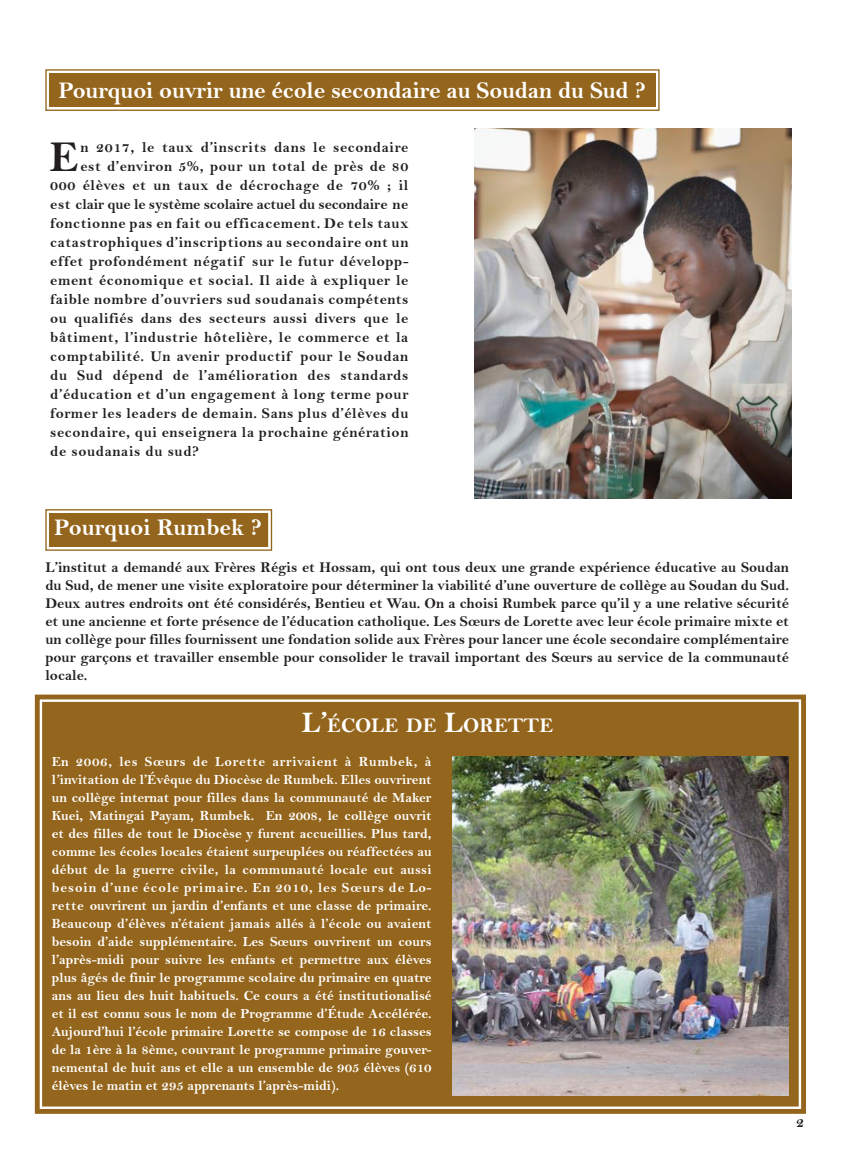
<style>
.page{position:relative;width:842px;height:1163px;background:#fff}
.page>*{position:absolute;margin:0;border:0;box-sizing:border-box;transform-origin:0 0}
.t1{font:44.4px "Bell MT Bold";color:#231f20}
.t2{font:24px "Bell MT Bold";letter-spacing:-.01em;color:#fff}
.t3{font:21px "Bell MT Bold";color:#fff}
.t4{font:15px/18px "Bell MT Bold";letter-spacing:.04em;color:#231f20;text-align:justify}
.t5{font:15px "Bell MT Bold";letter-spacing:-.01em;color:#231f20}
.t6{font:14px/18px "Bell MT Bold";color:#fff;text-align:justify}
.s1{font-size:30px}
</style>
<div class="page">
<div style="left:34px;top:694px;width:772px;height:420px;background:#94651c"></div>
<div style="left:42px;top:701px;width:757px;height:405px;border:2px solid #94651c"></div>
<div style="left:47px;top:706px;width:747px;height:395px;border:5px solid #94651c"></div>
<svg style="left:45px;top:69px;width:615px;height:42px;background:#a68043"></svg>
<div style="left:49px;top:73px;width:607px;height:34px;border:4px solid #94651c"></div>
<img style="left:453px;top:756px;width:336px;height:339px">
<img style="left:474px;top:128px;width:318px;height:370px">
<svg style="left:45px;top:509px;width:228px;height:42px;background:#a88348"></svg>
<div style="left:49px;top:513px;width:219px;height:33px;border:4px solid #94651c"></div>
<p class="t2" style="left:58px;top:76px;width:589px">Pourquoi ouvrir une école secondaire au Soudan du Sud ?</p>
<p class="t1" style="left:50px;top:130px;width:31px">E</p>
<p class="t4" style="left:80px;top:138px;width:329px">n 2017, le taux d’inscrits dans le secondaire</p>
<p class="t4" style="left:80px;top:157px;width:329px">est d’environ 5%, pour un total de près de 80</p>
<p class="t4" style="left:50px;top:176px;width:360px">000 élèves et un taux de décrochage de 70% ; il</p>
<p class="t5" style="left:50px;top:195px;width:360px">est clair que le système scolaire actuel du secondaire ne</p>
<p class="t4" style="left:50px;top:214px;width:360px">fonctionne pas en fait ou efficacement. De tels taux</p>
<p class="t4" style="left:50px;top:233px;width:360px">catastrophiques d’inscriptions au secondaire ont un</p>
<p class="t4" style="left:50px;top:252px;width:360px">effet profondément négatif sur le futur développ-</p>
<p class="t4" style="left:50px;top:271px;width:360px">ement économique et social. Il aide à expliquer le</p>
<p class="t4" style="left:50px;top:290px;width:360px">faible nombre d’ouvriers sud soudanais compétents</p>
<p class="t4" style="left:50px;top:309px;width:360px">ou qualifiés dans des secteurs aussi divers que le</p>
<p class="t4" style="left:50px;top:328px;width:360px">bâtiment, l’industrie hôtelière, le commerce et la</p>
<p class="t4" style="left:50px;top:347px;width:360px">comptabilité. Un avenir productif pour le Soudan</p>
<p class="t4" style="left:50px;top:366px;width:360px">du Sud dépend de l’amélioration des standards</p>
<p class="t4" style="left:50px;top:385px;width:360px">d’éducation et d’un engagement à long terme pour</p>
<p class="t4" style="left:50px;top:404px;width:360px">former les leaders de demain. Sans plus d’élèves du</p>
<p class="t4" style="left:50px;top:423px;width:360px">secondaire, qui enseignera la prochaine génération</p>
<p class="t4" style="left:50px;top:442px;width:150px">de soudanais du sud?</p>
<p class="t2" style="left:54px;top:513px;width:209px">Pourquoi Rumbek ?</p>
<p class="t4" style="left:45px;top:557px;width:745px">L’institut a demandé aux Frères Régis et Hossam, qui ont tous deux une grande expérience éducative au Soudan du Sud, de mener une visite exploratoire pour déterminer la viabilité d’une ouverture de collège au Soudan du Sud.<br>Deux autres endroits ont été considérés, Bentieu et Wau. On a choisi Rumbek parce qu’il y a une relative sécurité et une ancienne et forte présence de l’éducation catholique. Les Sœurs de Lorette avec leur école primaire mixte et un collège pour filles fournissent une fondation solide aux Frères pour lancer une école secondaire complémentaire pour garçons et travailler ensemble pour consolider le travail important des Sœurs au service de la communauté locale.</p>
<p class="t3" style="left:302px;top:712px;width:253px"><span class="s1">L’</span>ÉCOLE DE <span class="s1">L</span>ORETTE</p>
<p class="t6" style="left:52px;top:752px;width:381px">En 2006, les Sœurs de Lorette arrivaient à Rumbek, à l’invitation de l’Évêque du Diocèse de Rumbek. Elles ouvrirent un collège internat pour filles dans la communauté de Maker Kuei, Matingai Payam, Rumbek. En 2008, le collège ouvrit et des filles de tout le Diocèse y furent accueillies. Plus tard, comme les écoles locales étaient surpeuplées ou réaffectées au début de la guerre civile, la communauté locale eut aussi besoin d’une école primaire. En 2010, les Sœurs de Lo&shy;rette ouvrirent un jardin d’enfants et une classe de primaire.<br>Beaucoup d’élèves n’étaient jamais allés à l’école ou avaient besoin d’aide supplémentaire. Les Sœurs ouvrirent un cours l’après-midi pour suivre les enfants et permettre aux élèves plus âgés de finir le programme scolaire du primaire en quatre ans au lieu des huit habituels. Ce cours a été institutionalisé et il est connu sous le nom de Programme d’Étude Accélérée.<br>Aujourd’hui l’école primaire Lorette se compose de 16 classes de la 1ère à la 8ème, couvrant le programme primaire gouver&shy;nemental de huit ans et elle a un ensemble de 905 élèves (610 élèves le matin et 295 apprenants l’après-midi).</p>
<p class="t4" style="left:796px;top:1113px;width:9px">2</p>
</div>
